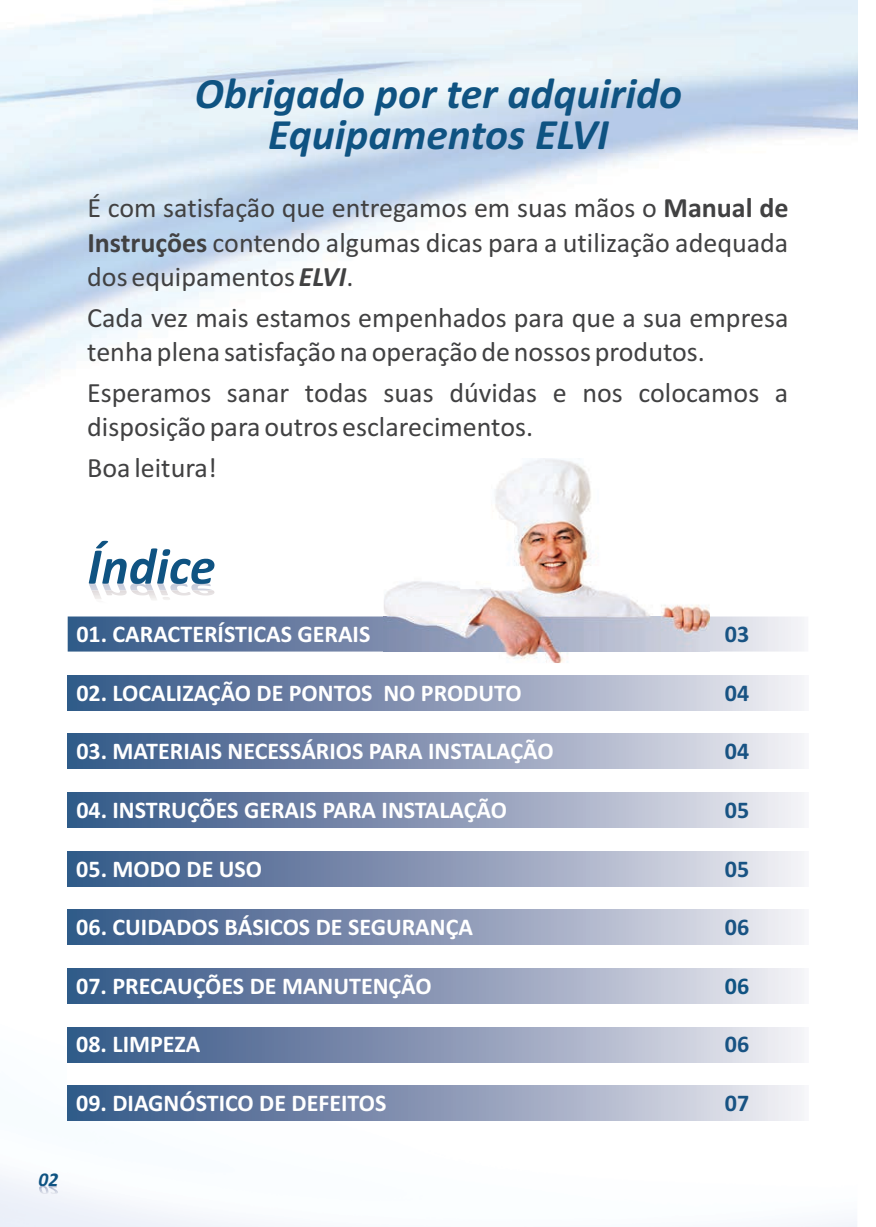
<style>
.page{position:relative;width:876px;height:1227px;background:#fff}
.page>*{position:absolute;margin:0;border:0;box-sizing:border-box;transform-origin:0 0}
.t1{font:italic 700 52px "Calibri";color:#0f5382}
.t2{font:italic 700 43.6px/41px "Calibri";color:#0f5382;text-align:center}
.t3{font:28px/34.2px "Calibri";color:#414142}
.t4{font:700 24px "Calibri";color:#fff}
.t5{font:700 24px "Calibri";color:#185383}
.t6{font:700 24px "Calibri";color:#0f5382}
.t7{font:italic 700 19.6px "Calibri";color:#0f5382}
.s1{font-weight:700}
.s2{font-weight:700;font-style:italic}
</style>
<div class="page">
<img style="left:0;top:616px;width:71px;height:611px">
<img style="left:71px;top:1120px;width:715px;height:107px">
<img style="left:39px;top:1173px;width:19px;height:21px">
<img style="left:191px;top:584px;width:21px;height:6px">
<div style="left:68px;top:590px;width:742px;height:530px;background:#fff"></div>
<img style="left:68px;top:675px;width:736px;height:35px">
<img style="left:68px;top:734px;width:736px;height:35px">
<img style="left:68px;top:792px;width:736px;height:35px">
<img style="left:68px;top:851px;width:736px;height:35px">
<img style="left:68px;top:910px;width:736px;height:35px">
<img style="left:68px;top:968px;width:736px;height:35px">
<img style="left:68px;top:1027px;width:736px;height:35px">
<img style="left:68px;top:1085px;width:736px;height:35px">
<img style="left:68px;top:616px;width:736px;height:35px">
<img style="left:130px;top:584px;width:23px;height:6px">
<img style="left:131px;top:590px;width:25px;height:7px">
<svg style="left:133px;top:583px;width:18px;height:1px"></svg>
<svg style="left:157px;top:583px;width:29px;height:12px"></svg>
<img style="left:123px;top:584px;width:3px;height:6px">
<img style="left:123px;top:590px;width:4px;height:5px">
<svg style="left:89px;top:583px;width:34px;height:16px"></svg>
<img style="left:96px;top:597px;width:74px;height:3px">
<svg style="left:195px;top:583px;width:14px;height:1px"></svg>
<img style="left:383px;top:459px;width:326px;height:204px">
<img style="left:383px;top:616px;width:326px;height:35px">
<h2 class="t2" style="left:195px;top:77px;width:488px">Obrigado por ter adquirido<br>Equipamentos ELVI</h2>
<p class="t3" style="left:87px;top:193px;width:702px;text-align:justify">É com satisfação que entregamos em suas mãos o <span class="s1">Manual de Instruções</span> contendo algumas dicas para a utilização adequada dos equipamentos <span class="s2">ELVI</span>.</p>
<p class="t3" style="left:87px;top:303px;width:702px">Cada vez mais estamos empenhados para que a sua empresa tenha plena satisfação na operação de nossos produtos.</p>
<p class="t3" style="left:87px;top:378px;width:702px">Esperamos sanar todas suas dúvidas e nos colocamos a disposição para outros esclarecimentos.</p>
<p class="t3" style="left:87px;top:453px;width:131px">Boa leitura!</p>
<h1 class="t1" style="left:87px;top:544px;width:129px">Índice</h1>
<p class="t4" style="left:76px;top:624px;width:295px">01. CARACTERÍSTICAS GERAIS</p>
<p class="t4" style="left:76px;top:682px;width:446px">02. LOCALIZAÇÃO DE PONTOS NO PRODUTO</p>
<p class="t4" style="left:76px;top:741px;width:478px">03. MATERIAIS NECESSÁRIOS PARA INSTALAÇÃO</p>
<p class="t4" style="left:76px;top:800px;width:432px">04. INSTRUÇÕES GERAIS PARA INSTALAÇÃO</p>
<p class="t4" style="left:76px;top:858px;width:187px">05. MODO DE USO</p>
<p class="t4" style="left:76px;top:917px;width:398px">06. CUIDADOS BÁSICOS DE SEGURANÇA</p>
<p class="t4" style="left:76px;top:975px;width:357px">07. PRECAUÇÕES DE MANUTENÇÃO</p>
<p class="t4" style="left:76px;top:1034px;width:125px">08. LIMPEZA</p>
<p class="t4" style="left:76px;top:1093px;width:311px">09. DIAGNÓSTICO DE DEFEITOS</p>
<p class="t7" style="left:38px;top:1171px;width:21px">02</p>
<p class="t5" style="left:724px;top:624px;width:26px">03</p>
<p class="t5" style="left:724px;top:682px;width:26px">04</p>
<p class="t5" style="left:724px;top:741px;width:26px">04</p>
<p class="t5" style="left:724px;top:800px;width:26px">05</p>
<p class="t5" style="left:724px;top:858px;width:26px">05</p>
<p class="t5" style="left:724px;top:917px;width:26px">06</p>
<p class="t6" style="left:724px;top:975px;width:26px">06</p>
<p class="t5" style="left:724px;top:1034px;width:26px">06</p>
<p class="t5" style="left:724px;top:1093px;width:26px">07</p>
</div>
